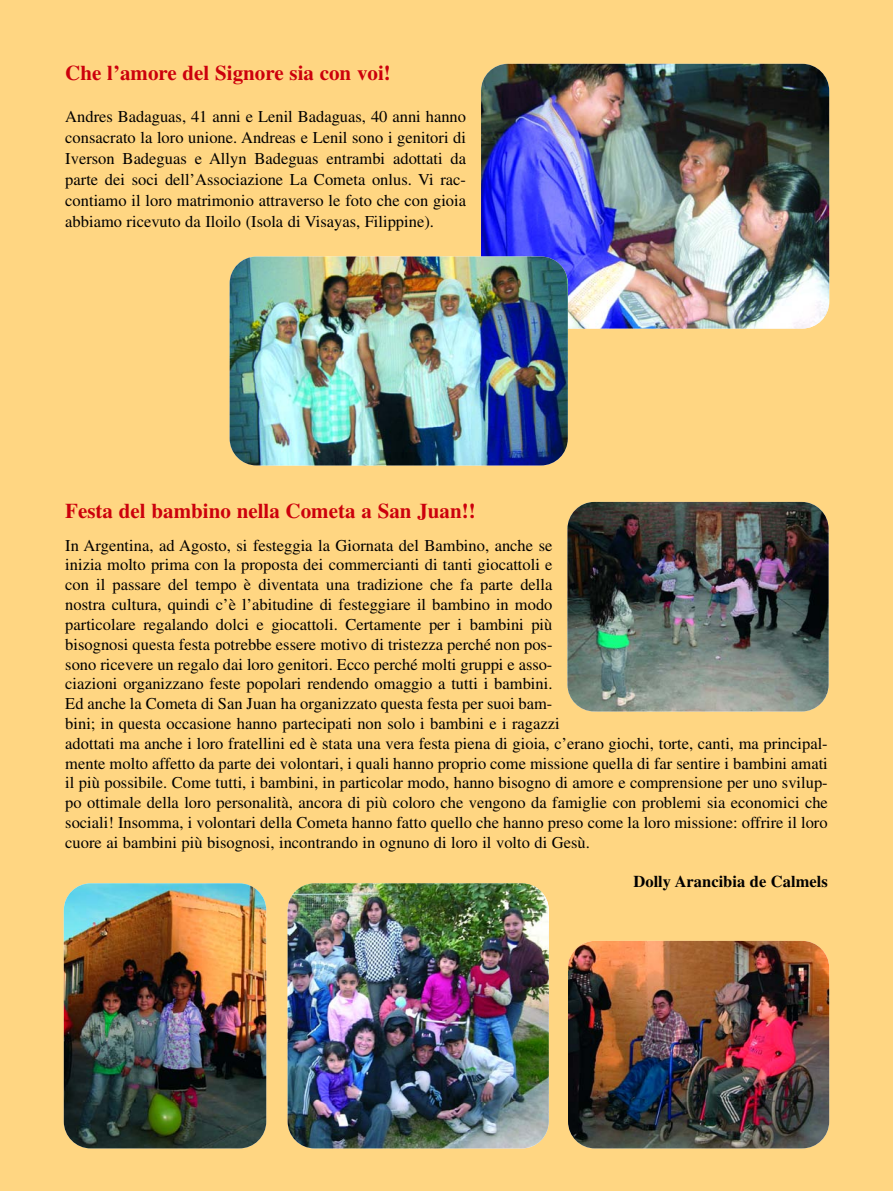
<style>
.page{position:relative;width:893px;height:1191px;background:#ffd682}
.page>*{position:absolute;margin:0;border:0;box-sizing:border-box;transform-origin:0 0}
.t1{font:700 21px "Times";color:#cc000c}
.t2{font:16.5px/19.8px "Times";color:#000;text-align:justify}
.t3{font:700 16.5px "Times";color:#000}
</style>
<div class="page">
<img style="left:481px;top:64px;width:348px;height:264px">
<img style="left:230px;top:256px;width:338px;height:209px">
<img style="left:567px;top:502px;width:262px;height:209px">
<img style="left:64px;top:883px;width:202px;height:265px">
<img style="left:568px;top:941px;width:261px;height:207px">
<img style="left:288px;top:883px;width:261px;height:265px">
<p class="t1" style="left:65px;top:60px;width:327px">Che l’amore del Signore sia con voi!</p>
<p class="t2" style="left:65px;top:107px;width:402px;line-height:21px">Andres Badaguas, 41 anni e Lenil Badaguas, 40 anni hanno consacrato la loro unione. Andreas e Lenil sono i genitori di Iverson Badeguas e Allyn Badeguas entrambi adottati da parte dei soci dell’Associazione La Cometa onlus. Vi rac&shy;contiamo il loro matrimonio attraverso le foto che con gioia abbiamo ricevuto da Iloilo (Isola di Visayas, Filippine).</p>
<p class="t1" style="left:65px;top:498px;width:412px">Festa del bambino nella Cometa a San Juan!!</p>
<p class="t2" style="left:65px;top:537px;width:764px;text-align:left">In Argentina, ad Agosto, si festeggia la Giornata del Bambino, anche se<br>inizia molto prima con la proposta dei commercianti di tanti giocattoli e<br>con il passare del tempo è diventata una tradizione che fa parte della<br>nostra cultura, quindi c’è l’abitudine di festeggiare il bambino in modo<br>particolare regalando dolci e giocattoli. Certamente per i bambini più<br>bisognosi questa festa potrebbe essere motivo di tristezza perché non pos-<br>sono ricevere un regalo dai loro genitori. Ecco perché molti gruppi e asso-<br>ciazioni organizzano feste popolari rendendo omaggio a tutti i bambini.<br>Ed anche la Cometa di San Juan ha organizzato questa festa per suoi bam-<br>bini; in questa occasione hanno partecipati non solo i bambini e i ragazzi<br>adottati ma anche i loro fratellini ed è stata una vera festa piena di gioia, c’erano giochi, torte, canti, ma principal&shy;mente molto affetto da parte dei volontari, i quali hanno proprio come missione quella di far sentire i bambini amati il più possibile. Come tutti, i bambini, in particolar modo, hanno bisogno di amore e comprensione per uno svilup&shy;po ottimale della loro personalità, ancora di più coloro che vengono da famiglie con problemi sia economici che sociali! Insomma, i volontari della Cometa hanno fatto quello che hanno preso come la loro missione: offrire il loro cuore ai bambini più bisognosi, incontrando in ognuno di loro il volto di Gesù.</p>
<p class="t3" style="left:633px;top:872px;width:196px">Dolly Arancibia de Calmels</p>
</div>
